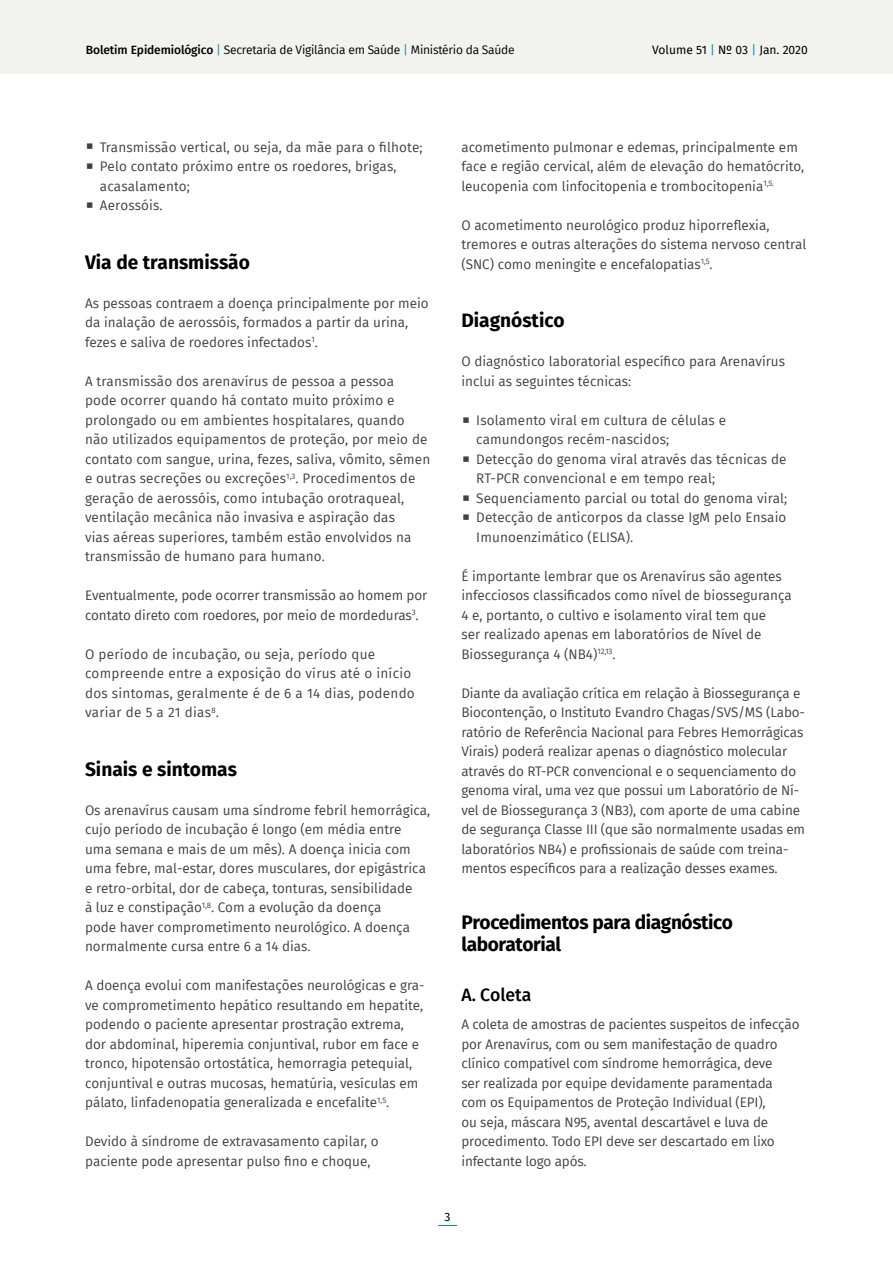
<style>
.page{position:relative;width:893px;height:1263px;background:#fff}
.page>*{position:absolute;margin:0;border:0;box-sizing:border-box;transform-origin:0 0}
.t1{font:700 19.5px "Fira Sans";color:#000}
.t2{font:700 19.5px/22.8px "Fira Sans";letter-spacing:-.02em;color:#000}
.t3{font:500 18px "Fira Sans";color:#000}
.t4{font:13.5px/19.5px "Fira Sans";color:#414042}
.t5{font:13.5px/19.5px "Fira Sans";letter-spacing:.02em;color:#414042}
.t6{font:12px "Fira Sans";letter-spacing:-.02em;color:#000}
.t7{font:12px "Fira Sans";color:#000}
.s1{font-weight:500}
.s2{color:#098aa8}
</style>
<div class="page">
<div style="left:0;top:0;width:893px;height:74px;background:#f2f2ee"></div>
<svg style="left:438px;top:1225px;width:19px;height:1px"></svg>
<p class="t6" style="left:86px;top:41px;width:430px"><span class="s1">Boletim Epidemiológico</span> <span class="s2">|</span> Secretaria de Vigilância em Saúde <span class="s2">|</span> Ministério da Saúde</p>
<p class="t7" style="left:652px;top:41px;width:157px">Volume 51 <span class="s2">|</span> Nº 03 <span class="s2">|</span> Jan. 2020</p>
<p class="t4" style="left:100px;top:137px;width:324px">Transmissão vertical, ou seja, da mãe para o filhote;<br>Pelo contato próximo entre os roedores, brigas, acasalamento;<br>Aerossóis.</p>
<h1 class="t1" style="left:85px;top:245px;width:166px">Via de transmissão</h1>
<p class="t4" style="left:85px;top:293px;width:345px">As pessoas contraem a doença principalmente por meio da inalação de aerossóis, formados a partir da urina, fezes e saliva de roedores infectados<sup>1</sup>.</p>
<p class="t4" style="left:85px;top:371px;width:347px">A transmissão dos arenavírus de pessoa a pessoa<br>pode ocorrer quando há contato muito próximo e prolongado ou em ambientes hospitalares, quando não utilizados equipamentos de proteção, por meio de contato com sangue, urina, fezes, saliva, vômito, sêmen e outras secreções ou excreções<sup>1,3</sup>. Procedimentos de geração de aerossóis, como intubação orotraqueal, ventilação mecânica não invasiva e aspiração das<br>vias aéreas superiores, também estão envolvidos na transmissão de humano para humano.</p>
<p class="t4" style="left:85px;top:585px;width:344px">Eventualmente, pode ocorrer transmissão ao homem por contato direto com roedores, por meio de mordeduras<sup>3</sup>.</p>
<p class="t5" style="left:85px;top:644px;width:331px">O período de incubação, ou seja, período que compreende entre a exposição do vírus até o início dos sintomas, geralmente é de 6 a 14 dias, podendo variar de 5 a 21 dias<sup>8</sup>.</p>
<h1 class="t1" style="left:85px;top:752px;width:153px">Sinais e sintomas</h1>
<p class="t4" style="left:85px;top:800px;width:347px">Os arenavírus causam uma síndrome febril hemorrágica, cujo período de incubação é longo (em média entre uma semana e mais de um mês). A doença inicia com uma febre, mal-estar, dores musculares, dor epigástrica e retro-orbital, dor de cabeça, tonturas, sensibilidade<br>à luz e constipação<sup>1,8</sup>. Com a evolução da doença<br>pode haver comprometimento neurológico. A doença normalmente cursa entre 6 a 14 dias.</p>
<p class="t4" style="left:85px;top:975px;width:341px">A doença evolui com manifestações neurológicas e gra&shy;ve comprometimento hepático resultando em hepatite, podendo o paciente apresentar prostração extrema, dor abdominal, hiperemia conjuntival, rubor em face e tronco, hipotensão ortostática, hemorragia petequial, conjuntival e outras mucosas, hematúria, vesículas em pálato, linfadenopatia generalizada e encefalite<sup>1,5</sup>.</p>
<p class="t4" style="left:85px;top:1131px;width:295px">Devido à síndrome de extravasamento capilar, o paciente pode apresentar pulso fino e choque,</p>
<p class="t4" style="left:461px;top:137px;width:345px">acometimento pulmonar e edemas, principalmente em face e região cervical, além de elevação do hematócrito, leucopenia com linfocitopenia e trombocitopenia<sup>1,5.</sup></p>
<p class="t4" style="left:461px;top:215px;width:347px">O acometimento neurológico produz hiporreflexia, tremores e outras alterações do sistema nervoso central (SNC) como meningite e encefalopatias<sup>1,5</sup>.</p>
<h1 class="t1" style="left:461px;top:304px;width:105px">Diagnóstico</h1>
<p class="t4" style="left:461px;top:351px;width:325px">O diagnóstico laboratorial específico para Arenavírus inclui as seguintes técnicas:</p>
<p class="t4" style="left:476px;top:410px;width:313px">Isolamento viral em cultura de células e camundongos recém-nascidos;<br>Detecção do genoma viral através das técnicas de RT-PCR convencional e em tempo real; Sequenciamento parcial ou total do genoma viral; Detecção de anticorpos da classe IgM pelo Ensaio Imunoenzimático (ELISA).</p>
<p class="t4" style="left:461px;top:566px;width:332px">É importante lembrar que os Arenavírus são agentes infecciosos classificados como nível de biossegurança 4 e, portanto, o cultivo e isolamento viral tem que<br>ser realizado apenas em laboratórios de Nível de Biossegurança 4 (NB4)<sup>12,13</sup>.</p>
<p class="t4" style="left:461px;top:683px;width:345px">Diante da avaliação crítica em relação à Biossegurança e Biocontenção, o Instituto Evandro Chagas/SVS/MS (Labo&shy;ratório de Referência Nacional para Febres Hemorrágicas Virais) poderá realizar apenas o diagnóstico molecular através do RT-PCR convencional e o sequenciamento do genoma viral, uma vez que possui um Laboratório de Ní&shy;vel de Biossegurança 3 (NB3), com aporte de uma cabine de segurança Classe III (que são normalmente usadas em laboratórios NB4) e profissionais de saúde com treina&shy;mentos específicos para a realização desses exames.</p>
<h1 class="t2" style="left:461px;top:909px;width:273px">Procedimentos para diagnóstico laboratorial</h1>
<h2 class="t3" style="left:461px;top:980px;width:72px">A. Coleta</h2>
<p class="t4" style="left:461px;top:1014px;width:340px">A coleta de amostras de pacientes suspeitos de infecção por Arenavírus, com ou sem manifestação de quadro clínico compatível com síndrome hemorrágica, deve<br>ser realizada por equipe devidamente paramentada com os Equipamentos de Proteção Individual (EPI),<br>ou seja, máscara N95, avental descartável e luva de procedimento. Todo EPI deve ser descartado em lixo infectante logo após.</p>
<p class="t7" style="left:445px;top:1207px;width:7px">3</p>
</div>
